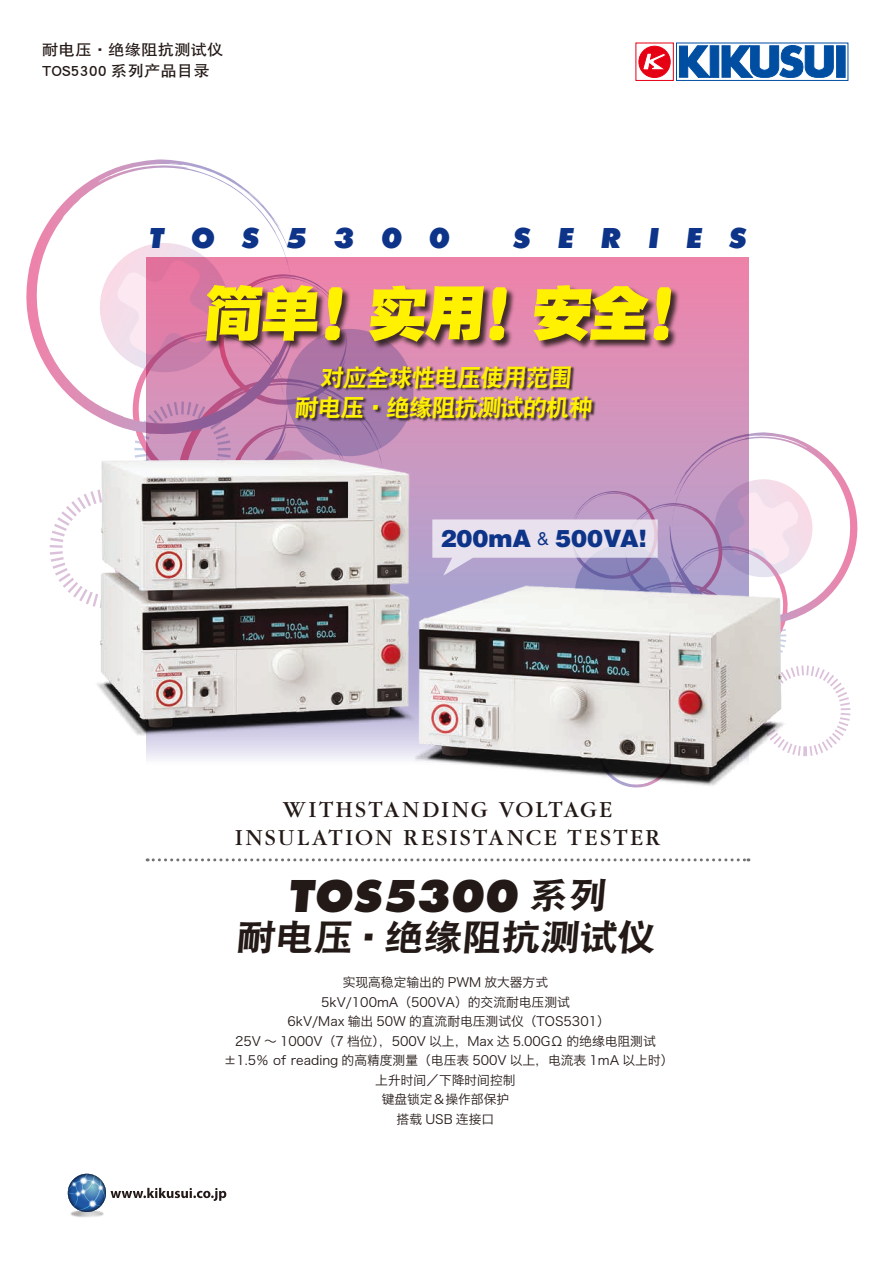
<style>
.page{position:relative;width:893px;height:1263px;background:#fff}
.page>*{position:absolute;margin:0;border:0;box-sizing:border-box;transform-origin:0 0}
.t1{font:60px "DF Hei GB W12";color:#fff100}
.t2{font:800 48px "Futura T";color:#231916}
.t3{font:36px "DF Hei GB W9";color:#231916;scale:1.1 1}
.t4{font:italic 800 30px "Futura T";letter-spacing:.88em;color:#0d3488}
.t5{font:24px/28.5px "Garamond";letter-spacing:.095em;color:#231916;text-align:center}
.t6{font:24px/30px "DF Hei GB W9";color:#fff100;text-align:center}
.t7{font:900 24px "Helvetica";color:#0d3488}
.t8{font:15px/21px "DF Hei GB W7";color:#231916;scale:1.1 1}
.t9{font:12.75px/19.5px "Hiragino Sans GB W3";color:#231916;text-align:center}
.s1{font-size:75px}
.s2{font-weight:400;font-size:18px}
.s3{font-family:"DF Hei GB W9";font-weight:400;font-size:36px}
</style>
<div class="page">
<svg style="left:26px;top:159px;width:256px;height:211px"></svg>
<svg style="left:48px;top:234px;width:300px;height:373px"></svg>
<svg style="left:638px;top:45px;width:33px;height:33px"></svg>
<div style="left:636px;top:43px;width:38px;height:38px;border:1px solid #e60013"></div>
<svg style="left:678px;top:45px;width:168px;height:33px"></svg>
<div style="left:676px;top:43px;width:172px;height:38px;border:1px solid #004ea2"></div>
<div style="left:639px;top:46px;width:31px;height:32px;background:#e60013;border-radius:50%"></div>
<div style="left:639px;top:46px;width:31px;height:32px;border:1px solid #e60013;border-radius:50%"></div>
<svg style="left:642px;top:53px;width:23px;height:17px"></svg>
<div style="left:710px;top:46px;width:9px;height:31px;background:#004ea2"></div>
<div style="left:710px;top:46px;width:9px;height:31px;border:1px solid #004ea2"></div>
<svg style="left:722px;top:43px;width:111px;height:38px"></svg>
<div style="left:836px;top:46px;width:9px;height:31px;background:#004ea2"></div>
<div style="left:836px;top:46px;width:9px;height:31px;border:1px solid #004ea2"></div>
<svg style="left:679px;top:46px;width:31px;height:32px"></svg>
<svg style="left:146px;top:258px;width:602px;height:190px;background:#d685af"></svg>
<svg style="left:147px;top:858px;width:602px;height:3px"></svg>
<img style="left:95px;top:448px;width:337px;height:314px">
<div style="left:295px;top:366px;width:301px;height:56px;background:#231916;opacity:.85"></div>
<div style="left:205px;top:285px;width:474px;height:66px;background:#231916;opacity:.85"></div>
<svg style="left:432px;top:432px;width:426px;height:356px"></svg>
<img style="left:67px;top:1173px;width:44px;height:45px">
<svg style="left:111px;top:1188px;width:115px;height:13px"></svg>
<p class="t8" style="left:42px;top:39px;width:166px">耐电压・绝缘阻抗测试仪<br>TOS5300 系列产品目录</p>
<h3 class="t4" style="left:148px;top:219px;width:302px">TOS5300</h3>
<h3 class="t4" style="left:512px;top:219px;width:235px">SERIES</h3>
<h1 class="t1" style="left:202px;top:281px;width:504px">简单<span class="s1">！</span>实用<span class="s1">！</span>安全<span class="s1">！</span></h1>
<h3 class="t6" style="left:294px;top:362px;width:301px">对应全球性电压使用范围<br>耐电压·绝缘阻抗测试的机种</h3>
<h3 class="t7" style="left:441px;top:523px;width:208px">200mA <span class="s2">&amp;</span> 500VA!</h3>
<h3 class="t5" style="left:235px;top:795px;width:426px">WITHSTANDING VOLTAGE<br>INSULATION RESISTANCE TESTER</h3>
<h2 class="t2" style="left:288px;top:867px;width:323px">TOS5300 <span class="s3">系列</span></h2>
<h3 class="t3" style="left:236px;top:918px;width:386px">耐电压・ 绝缘阻抗测试仪</h3>
<p class="t9" style="left:224px;top:972px;width:451px">实现高稳定输出的 PWM 放大器方式<br>5kV/100mA（500VA）的交流耐电压测试<br>6kV/Max 输出 50W 的直流耐电压测试仪（TOS5301）<br>25V ～ 1000V（7 档位），500V 以上，Max 达 5.00GΩ 的绝缘电阻测试±1.5％ of reading 的高精度测量（电压表 500V 以上，电流表 1mA 以上时）上升时间／下降时间控制<br>键盘锁定＆操作部保护<br>搭载 USB 连接口</p>
</div>
